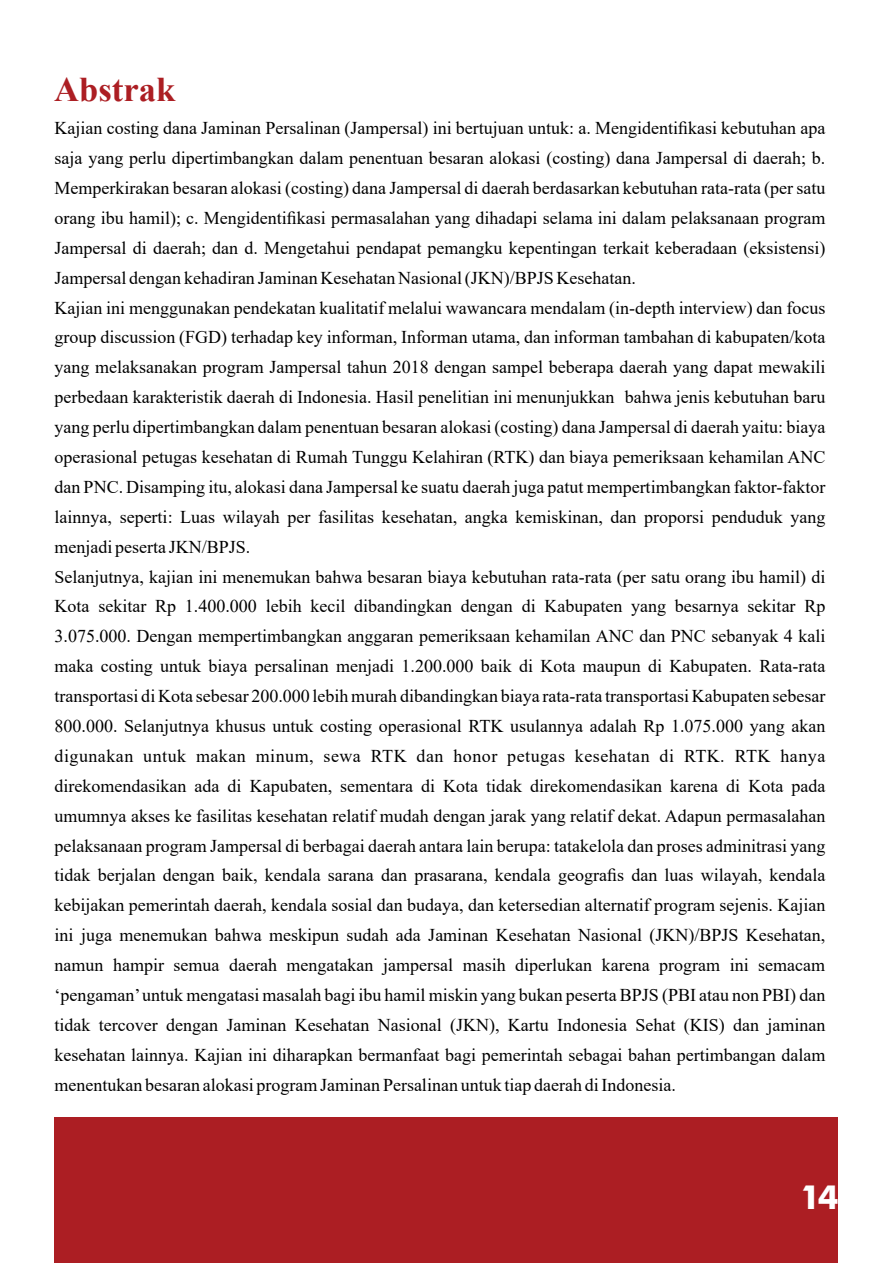
<style>
.page{position:relative;width:893px;height:1263px;background:#fff}
.page>*{position:absolute;margin:0;border:0;box-sizing:border-box;transform-origin:0 0}
.t1{font:700 34.65px "Times New Roman";color:#ac1e23}
.t2{font:700 33.45px "Futura BT";color:#fff}
.t3{font:18px/29.8px "Times New Roman";color:#000;text-align:justify}
</style>
<div class="page">
<div style="left:55px;top:1118px;width:783px;height:145px;background:#ac1e23"></div>
<h1 class="t1" style="left:54px;top:77px;width:123px">Abstrak</h1>
<p class="t3" style="left:55px;top:115px;width:772px">Kajian costing dana Jaminan Persalinan (Jampersal) ini bertujuan untuk: a. Mengidentifikasi kebutuhan apa saja yang perlu dipertimbangkan dalam penentuan besaran alokasi (costing) dana Jampersal di daerah; b.<br>Memperkirakan besaran alokasi (costing) dana Jampersal di daerah berdasarkan kebutuhan rata-rata (per satu orang ibu hamil); c. Mengidentifikasi permasalahan yang dihadapi selama ini dalam pelaksanaan program Jampersal di daerah; dan d. Mengetahui pendapat pemangku kepentingan terkait keberadaan (eksistensi)<br>Jampersal dengan kehadiran Jaminan Kesehatan Nasional (JKN)/BPJS Kesehatan.</p>
<p class="t3" style="left:55px;top:294px;width:772px">Kajian ini menggunakan pendekatan kualitatif melalui wawancara mendalam (in-depth interview) dan focus group discussion (FGD) terhadap key informan, Informan utama, dan informan tambahan di kabupaten/kota yang melaksanakan program Jampersal tahun 2018 dengan sampel beberapa daerah yang dapat mewakili perbedaan karakteristik daerah di Indonesia. Hasil penelitian ini menunjukkan bahwa jenis kebutuhan baru yang perlu dipertimbangkan dalam penentuan besaran alokasi (costing) dana Jampersal di daerah yaitu: biaya operasional petugas kesehatan di Rumah Tunggu Kelahiran (RTK) dan biaya pemeriksaan kehamilan ANC dan PNC. Disamping itu, alokasi dana Jampersal ke suatu daerah juga patut mempertimbangkan faktor-faktor lainnya, seperti: Luas wilayah per fasilitas kesehatan, angka kemiskinan, dan proporsi penduduk yang menjadi peserta JKN/BPJS.</p>
<p class="t3" style="left:55px;top:563px;width:772px">Selanjutnya, kajian ini menemukan bahwa besaran biaya kebutuhan rata-rata (per satu orang ibu hamil) di Kota sekitar Rp 1.400.000 lebih kecil dibandingkan dengan di Kabupaten yang besarnya sekitar Rp 3.075.000. Dengan mempertimbangkan anggaran pemeriksaan kehamilan ANC dan PNC sebanyak 4 kali maka costing untuk biaya persalinan menjadi 1.200.000 baik di Kota maupun di Kabupaten. Rata-rata transportasi di Kota sebesar 200.000 lebih murah dibandingkan biaya rata-rata transportasi Kabupaten sebesar 800.000. Selanjutnya khusus untuk costing operasional RTK usulannya adalah Rp 1.075.000 yang akan digunakan untuk makan minum, sewa RTK dan honor petugas kesehatan di RTK. RTK hanya direkomendasikan ada di Kapubaten, sementara di Kota tidak direkomendasikan karena di Kota pada umumnya akses ke fasilitas kesehatan relatif mudah dengan jarak yang relatif dekat. Adapun permasalahan pelaksanaan program Jampersal di berbagai daerah antara lain berupa: tatakelola dan proses adminitrasi yang tidak berjalan dengan baik, kendala sarana dan prasarana, kendala geografis dan luas wilayah, kendala kebijakan pemerintah daerah, kendala sosial dan budaya, dan ketersedian alternatif program sejenis. Kajian ini juga menemukan bahwa meskipun sudah ada Jaminan Kesehatan Nasional (JKN)/BPJS Kesehatan, namun hampir semua daerah mengatakan jampersal masih diperlukan karena program ini semacam ‘pengaman’untuk mengatasi masalah bagi ibu hamil miskin yang bukan peserta BPJS (PBI atau non PBI) dan tidak tercover dengan Jaminan Kesehatan Nasional (JKN), Kartu Indonesia Sehat (KIS) dan jaminan kesehatan lainnya. Kajian ini diharapkan bermanfaat bagi pemerintah sebagai bahan pertimbangan dalam menentukan besaran alokasi program Jaminan Persalinan untuk tiap daerah di Indonesia.</p>
<h2 class="t2" style="left:800px;top:1184px;width:40px">14</h2>
</div>
